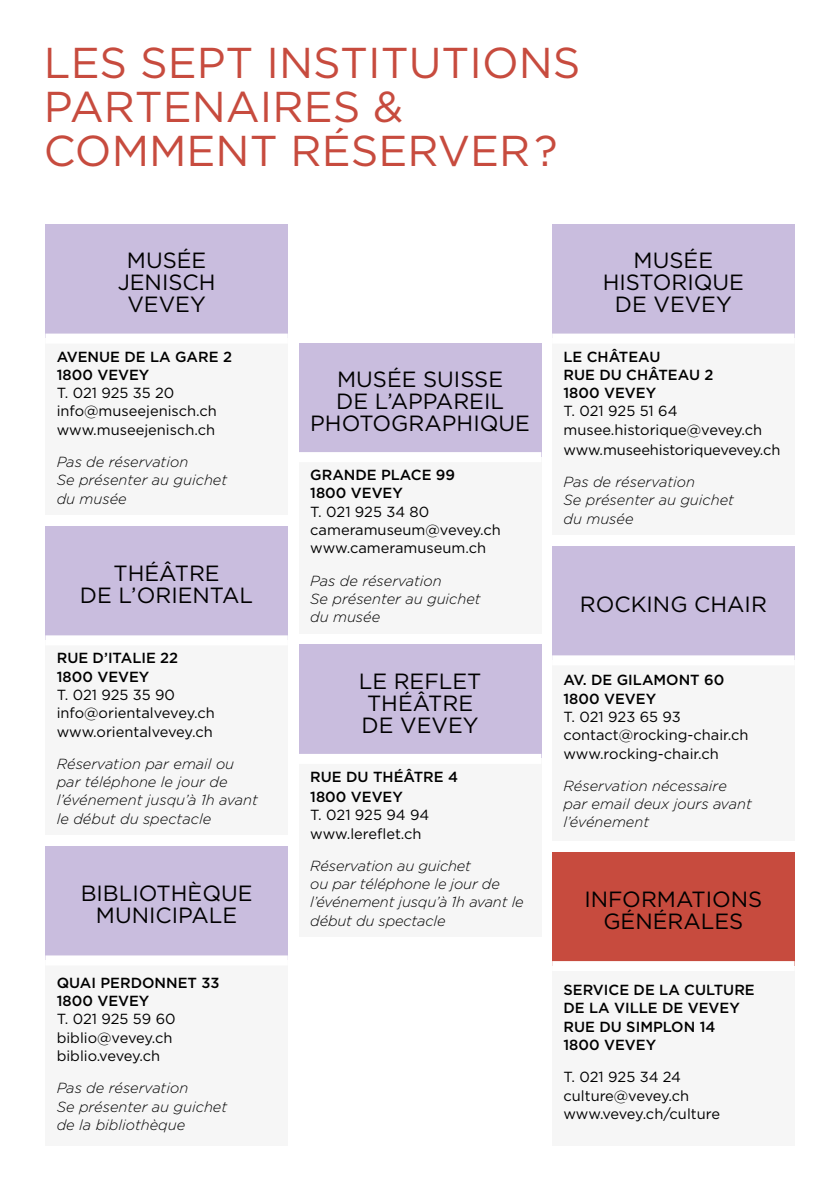
<style>
.page{position:relative;width:840px;height:1191px;background:#fff}
.page>*{position:absolute;margin:0;border:0;box-sizing:border-box;transform-origin:0 0}
.t1{font:43.2px/44px "Gotham";color:#c74b3e}
.t2{font:22px/22px "Gotham";color:#000;text-align:center}
.t3{font:italic 300 14.6px/18.2px "Gotham";color:#000}
.t4{font:14.6px/18.2px "Gotham";color:#000}
.t5{font:500 14.6px/18.2px "Gotham";color:#000}
</style>
<div class="page">
<div style="left:45px;top:224px;width:243px;height:114px;background:#c9bdde"></div>
<div style="left:45px;top:338px;width:243px;height:177px;background:#f6f6f6"></div>
<div style="left:45px;top:333px;width:243px;height:10px;background:#fff"></div>
<div style="left:552px;top:224px;width:242px;height:114px;background:#c9bdde"></div>
<div style="left:552px;top:338px;width:242px;height:197px;background:#f6f6f6"></div>
<div style="left:552px;top:333px;width:242px;height:10px;background:#fff"></div>
<div style="left:299px;top:343px;width:242px;height:114px;background:#c9bdde"></div>
<div style="left:299px;top:457px;width:242px;height:176px;background:#f6f6f6"></div>
<div style="left:299px;top:452px;width:242px;height:10px;background:#fff"></div>
<div style="left:45px;top:526px;width:243px;height:114px;background:#c9bdde"></div>
<div style="left:45px;top:640px;width:243px;height:195px;background:#f6f6f6"></div>
<div style="left:45px;top:635px;width:243px;height:10px;background:#fff"></div>
<div style="left:299px;top:645px;width:242px;height:114px;background:#c9bdde"></div>
<div style="left:299px;top:759px;width:242px;height:178px;background:#f6f6f6"></div>
<div style="left:299px;top:754px;width:242px;height:10px;background:#fff"></div>
<div style="left:552px;top:546px;width:242px;height:114px;background:#c9bdde"></div>
<div style="left:552px;top:660px;width:242px;height:180px;background:#f6f6f6"></div>
<div style="left:552px;top:655px;width:242px;height:10px;background:#fff"></div>
<div style="left:45px;top:846px;width:243px;height:114px;background:#c9bdde"></div>
<div style="left:45px;top:960px;width:243px;height:185px;background:#f6f6f6"></div>
<div style="left:45px;top:955px;width:243px;height:10px;background:#fff"></div>
<div style="left:552px;top:852px;width:242px;height:114px;background:#c74b3e"></div>
<div style="left:552px;top:966px;width:242px;height:179px;background:#f6f6f6"></div>
<div style="left:552px;top:961px;width:242px;height:10px;background:#fff"></div>
<h1 class="t1" style="left:44px;top:40px;width:537px">LES SEPT INSTITUTIONS<br>PARTENAIRES &amp;<br>COMMENT RÉSERVER?</h1>
<h2 class="t2" style="left:118px;top:249px;width:99px">MUSÉE<br>JENISCH<br>VEVEY</h2>
<p class="t5" style="left:57px;top:347px;width:177px">AVENUE DE LA GARE 2<br>1800 VEVEY</p>
<p class="t4" style="left:57px;top:383px;width:162px">T. 021 925 35 20 info@museejenisch.ch www.museejenisch.ch</p>
<p class="t3" style="left:57px;top:452px;width:172px">Pas de réservation<br>Se présenter au guichet du musée</p>
<h2 class="t2" style="left:80px;top:562px;width:175px">THÉÂTRE<br>DE L’ORIENTAL</h2>
<p class="t5" style="left:57px;top:649px;width:123px">RUE D’ITALIE 22<br>1800 VEVEY</p>
<p class="t4" style="left:57px;top:685px;width:159px">T. 021 925 35 90 info@orientalvevey.ch www.orientalvevey.ch</p>
<p class="t3" style="left:57px;top:754px;width:203px">Réservation par email ou par téléphone le jour de l’événement jusqu’à 1h avant le début du spectacle</p>
<h2 class="t2" style="left:81px;top:882px;width:173px">BIBLIOTHÈQUE<br>MUNICIPALE</h2>
<p class="t5" style="left:57px;top:973px;width:164px">QUAI PERDONNET 33<br>1800 VEVEY</p>
<p class="t4" style="left:57px;top:1010px;width:120px">T. 021 925 59 60 biblio@vevey.ch biblio.vevey.ch</p>
<p class="t3" style="left:57px;top:1078px;width:172px">Pas de réservation<br>Se présenter au guichet de la bibliothèque</p>
<h2 class="t2" style="left:310px;top:367px;width:221px">MUSÉE SUISSE<br>DE L’APPAREIL<br>PHOTOGRAPHIQUE</h2>
<p class="t5" style="left:310px;top:466px;width:146px">GRANDE PLACE 99<br>1800 VEVEY</p>
<p class="t4" style="left:310px;top:502px;width:192px">T. 021 925 34 80 cameramuseum@vevey.ch www.cameramuseum.ch</p>
<p class="t3" style="left:310px;top:571px;width:172px">Pas de réservation<br>Se présenter au guichet du musée</p>
<h2 class="t2" style="left:358px;top:669px;width:124px;text-align:left">LE REFLET<br>THÉÂTRE<br>DE VEVEY</h2>
<p class="t5" style="left:310px;top:766px;width:149px;line-height:20px">RUE DU THÉÂTRE 4<br>1800 VEVEY</p>
<p class="t4" style="left:310px;top:805px;width:121px">T. 021 925 94 94 www.lereflet.ch</p>
<p class="t3" style="left:310px;top:856px;width:215px">Réservation au guichet<br>ou par téléphone le jour de l’événement jusqu’à 1h avant le début du spectacle</p>
<h2 class="t2" style="left:602px;top:249px;width:143px">MUSÉE<br>HISTORIQUE<br>DE VEVEY</h2>
<p class="t5" style="left:563px;top:347px;width:151px">LE CHÂTEAU<br>RUE DU CHÂTEAU 2<br>1800 VEVEY</p>
<p class="t4" style="left:563px;top:402px;width:200px">T. 021 925 51 64 musee.historique@vevey.ch</p>
<p class="t4" style="left:563px;top:440px;width:218px">www.museehistoriquevevey.ch</p>
<p class="t3" style="left:563px;top:472px;width:172px">Pas de réservation<br>Se présenter au guichet du musée</p>
<h2 class="t2" style="left:579px;top:593px;width:188px">ROCKING CHAIR</h2>
<p class="t5" style="left:563px;top:671px;width:162px">AV. DE GILAMONT 60<br>1800 VEVEY</p>
<p class="t4" style="left:563px;top:707px;width:186px">T. 021 923 65 93 contact@rocking-chair.ch www.rocking-chair.ch</p>
<p class="t3" style="left:563px;top:776px;width:190px">Réservation nécessaire par email deux jours avant l’événement</p>
<h2 class="t2" style="left:584px;top:887px;width:179px">INFORMATIONS<br>GÉNÉRALES</h2>
<p class="t5" style="left:563px;top:980px;width:193px">SERVICE DE LA CULTURE<br>DE LA VILLE DE VEVEY<br>RUE DU SIMPLON 14<br>1800 VEVEY</p>
<p class="t4" style="left:563px;top:1067px;width:158px">T. 021 925 34 24 culture@vevey.ch www.vevey.ch/culture</p>
</div>
